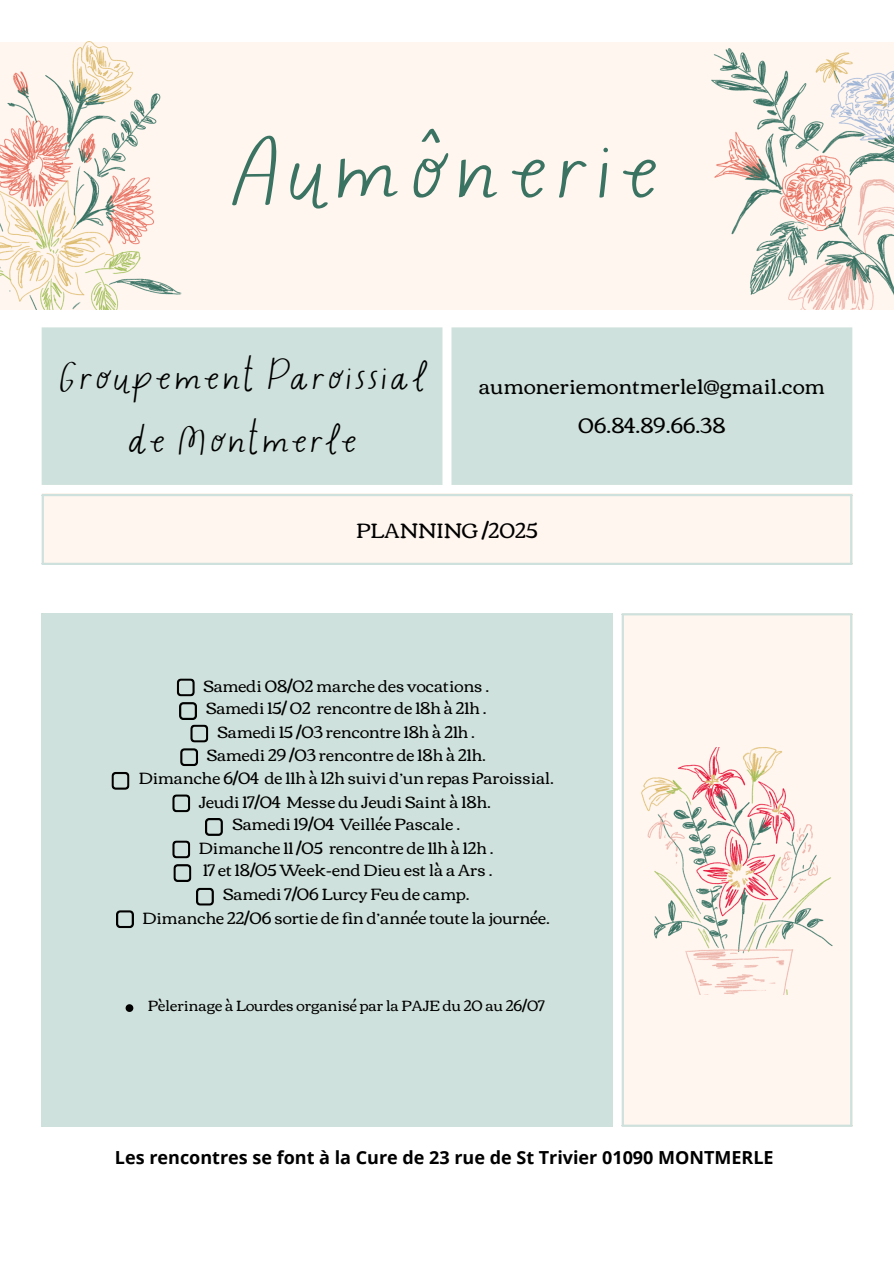
<style>
.page{position:relative;width:894px;height:1263px;background:#fff}
.page>*{position:absolute;margin:0;border:0;box-sizing:border-box;transform-origin:0 0}
.t1{font:109.2px "Rocking Horse";color:#3b7363}
.t2{font:45px/63px "Rocking Horse";letter-spacing:-.01em;color:#000;text-align:center}
.t3{font:21px "Corben";letter-spacing:.01em;color:#000}
.t4{font:700 18px "Open Sans";color:#000}
.t5{font:16.5px "Corben";color:#000}
.t6{font:15px "Corben";color:#000}
</style>
<div class="page">
<div style="left:0;top:42px;width:893px;height:267px;background:#fff6ef"></div>
<img style="left:0;top:42px;width:182px;height:267px">
<img style="left:711px;top:48px;width:182px;height:261px">
<div style="left:42px;top:327px;width:810px;height:158px;background:#cfe1dc"></div>
<div style="left:42px;top:494px;width:810px;height:71px;background:#fff6ef"></div>
<hr style="left:42px;top:496px;width:2px;height:67px;background:#cfe1dc">
<hr style="left:849px;top:496px;width:3px;height:67px;background:#cfe1dc">
<hr style="left:42px;top:494px;width:810px;height:2px;background:#cfe1dc">
<hr style="left:42px;top:563px;width:810px;height:2px;background:#cfe1dc">
<div style="left:42px;top:613px;width:570px;height:514px;background:#cfe1dc"></div>
<div style="left:621px;top:613px;width:231px;height:514px;background:#fff6ef"></div>
<svg style="left:177px;top:678px;width:18px;height:18px"></svg>
<svg style="left:179px;top:702px;width:29px;height:40px"></svg>
<svg style="left:180px;top:748px;width:18px;height:18px"></svg>
<svg style="left:111px;top:772px;width:18px;height:18px"></svg>
<svg style="left:172px;top:794px;width:18px;height:18px"></svg>
<svg style="left:205px;top:818px;width:18px;height:18px"></svg>
<svg style="left:172px;top:840px;width:18px;height:18px"></svg>
<svg style="left:173px;top:864px;width:18px;height:18px"></svg>
<svg style="left:196px;top:888px;width:18px;height:18px"></svg>
<svg style="left:116px;top:910px;width:18px;height:18px"></svg>
<svg style="left:126px;top:1004px;width:7px;height:8px"></svg>
<img style="left:641px;top:747px;width:191px;height:247px">
<hr style="left:621px;top:615px;width:2px;height:510px;background:#cfe1dc">
<hr style="left:849px;top:615px;width:3px;height:510px;background:#cfe1dc">
<hr style="left:621px;top:613px;width:231px;height:2px;background:#cfe1dc">
<hr style="left:621px;top:1125px;width:231px;height:2px;background:#cfe1dc">
<p class="t1" style="left:231px;top:96px;width:432px">Aumônerie</p>
<p class="t2" style="left:58px;top:342px;width:370px">Groupement Paroissial de Montmerle</p>
<p class="t3" style="left:478px;top:374px;width:347px">aumoneriemontmerle1@gmail.com</p>
<p class="t3" style="left:578px;top:414px;width:149px">06.84.89.66.38</p>
<p class="t3" style="left:356px;top:518px;width:183px">PLANNING /2025</p>
<p class="t5" style="left:203px;top:677px;width:287px">Samedi 08/02 marche des vocations .</p>
<p class="t5" style="left:206px;top:699px;width:282px">Samedi 15/ 02 rencontre de 18h à 21h .</p>
<p class="t5" style="left:217px;top:723px;width:259px">Samedi 15 /03 rencontre 18h à 21h .</p>
<p class="t5" style="left:207px;top:745px;width:280px">Samedi 29 /03 rencontre de 18h à 21h.</p>
<p class="t5" style="left:139px;top:769px;width:416px">Dimanche 6/04 de 11h à 12h suivi d’un repas Paroissial.</p>
<p class="t5" style="left:199px;top:792px;width:293px">Jeudi 17/04 Messe du Jeudi Saint à 18h.</p>
<p class="t5" style="left:232px;top:815px;width:229px">Samedi 19/04 Veillée Pascale .</p>
<p class="t5" style="left:199px;top:839px;width:296px">Dimanche 11 /05 rencontre de 11h à 12h .</p>
<p class="t5" style="left:203px;top:861px;width:291px">17 et 18/05 Week-end Dieu est là a Ars .</p>
<p class="t5" style="left:223px;top:885px;width:247px">Samedi 7/06 Lurcy Feu de camp.</p>
<p class="t5" style="left:142px;top:908px;width:409px">Dimanche 22/06 sortie de fin d’année toute la journée.</p>
<p class="t6" style="left:148px;top:997px;width:398px">Pèlerinage à Lourdes organisé par la PAJE du 20 au 26/07</p>
<p class="t4" style="left:115px;top:1145px;width:660px">Les rencontres se font à la Cure de 23 rue de St Trivier 01090 MONTMERLE</p>
</div>
